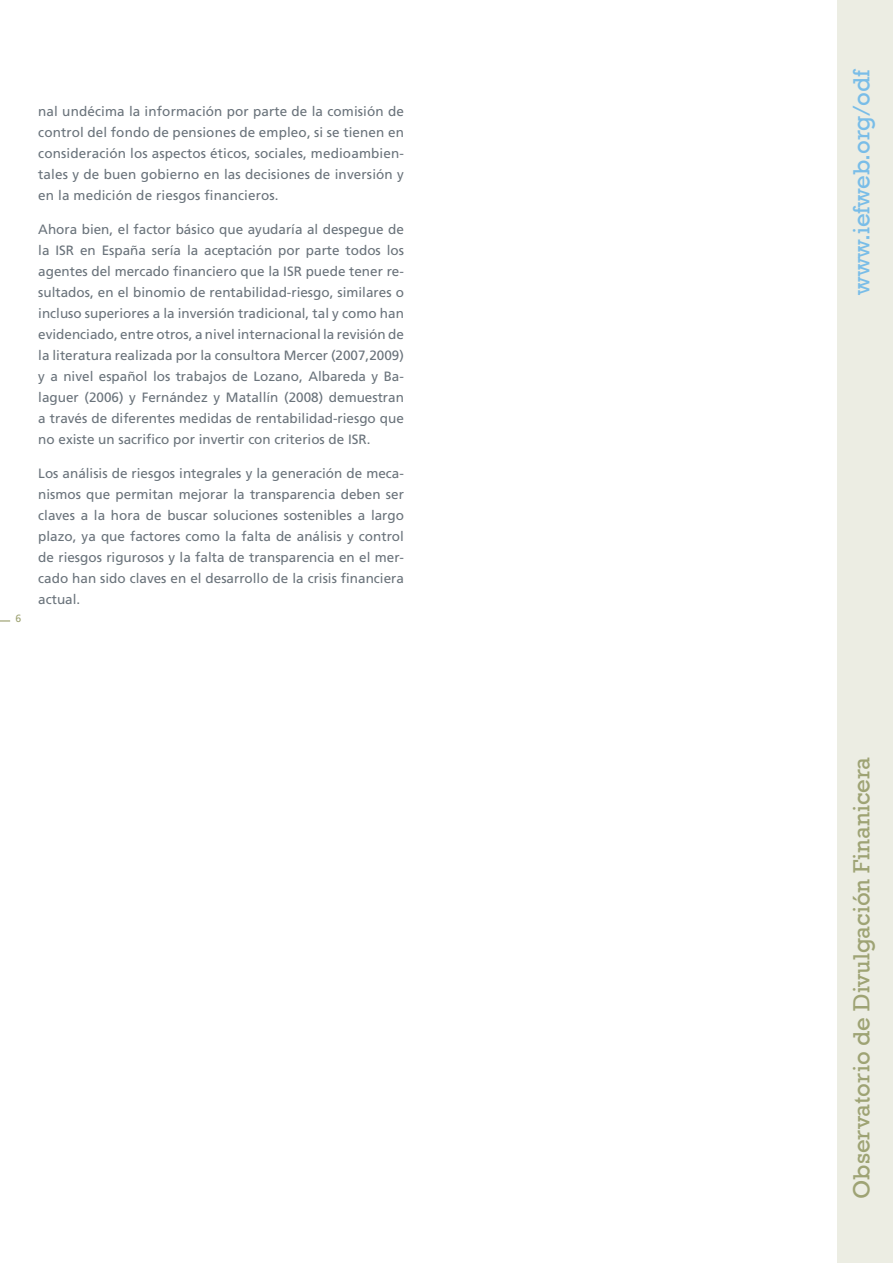
<style>
.page{position:relative;width:893px;height:1263px;background:#fff}
.page>*{position:absolute;margin:0;border:0;box-sizing:border-box;transform-origin:0 0}
.t1{font:24px "Rockwell";color:#9ea374}
.t2{font:24px "Rockwell";color:#79bde8}
.t3{font:13.5px/21px "Frutiger";color:#6a737b;text-align:justify}
.t4{font:10.5px "Frutiger";color:#9ea374}
</style>
<div class="page">
<div style="left:838px;top:0;width:55px;height:1263px;background:#ecede3"></div>
<p class="t4" style="left:16px;top:612px;width:7px">6</p>
<p class="t3" style="left:38px;top:101px;width:367px">nal undécima la información por parte de la comisión de control del fondo de pensiones de empleo, si se tienen en consideración los aspectos éticos, sociales, medioambien&shy;tales y de buen gobierno en las decisiones de inversión y en la medición de riesgos financieros.</p>
<p class="t3" style="left:38px;top:219px;width:367px">Ahora bien, el factor básico que ayudaría al despegue de la ISR en España sería la aceptación por parte todos los agentes del mercado financiero que la ISR puede tener re&shy;sultados, en el binomio de rentabilidad-riesgo, similares o incluso superiores a la inversión tradicional, tal y como han evidenciado, entre otros, a nivel internacional la revisión de la literatura realizada por la consultora Mercer (2007,2009) y a nivel español los trabajos de Lozano, Albareda y Ba&shy;laguer (2006) y Fernández y Matallín (2008) demuestran a través de diferentes medidas de rentabilidad-riesgo que no existe un sacrifico por invertir con criterios de ISR.</p>
<p class="t3" style="left:38px;top:463px;width:367px">Los análisis de riesgos integrales y la generación de meca&shy;nismos que permitan mejorar la transparencia deben ser claves a la hora de buscar soluciones sostenibles a largo plazo, ya que factores como la falta de análisis y control de riesgos rigurosos y la falta de transparencia en el mer&shy;cado han sido claves en el desarrollo de la crisis financiera actual.</p>
<h1 class="t2" style="left:847px;top:295px;width:228px;rotate:-90deg">www.iefweb.org/odf</h1>
<h1 class="t1" style="left:847px;top:1199px;width:444px;rotate:-90deg">Observatorio de Divulgación Finanicera</h1>
</div>
